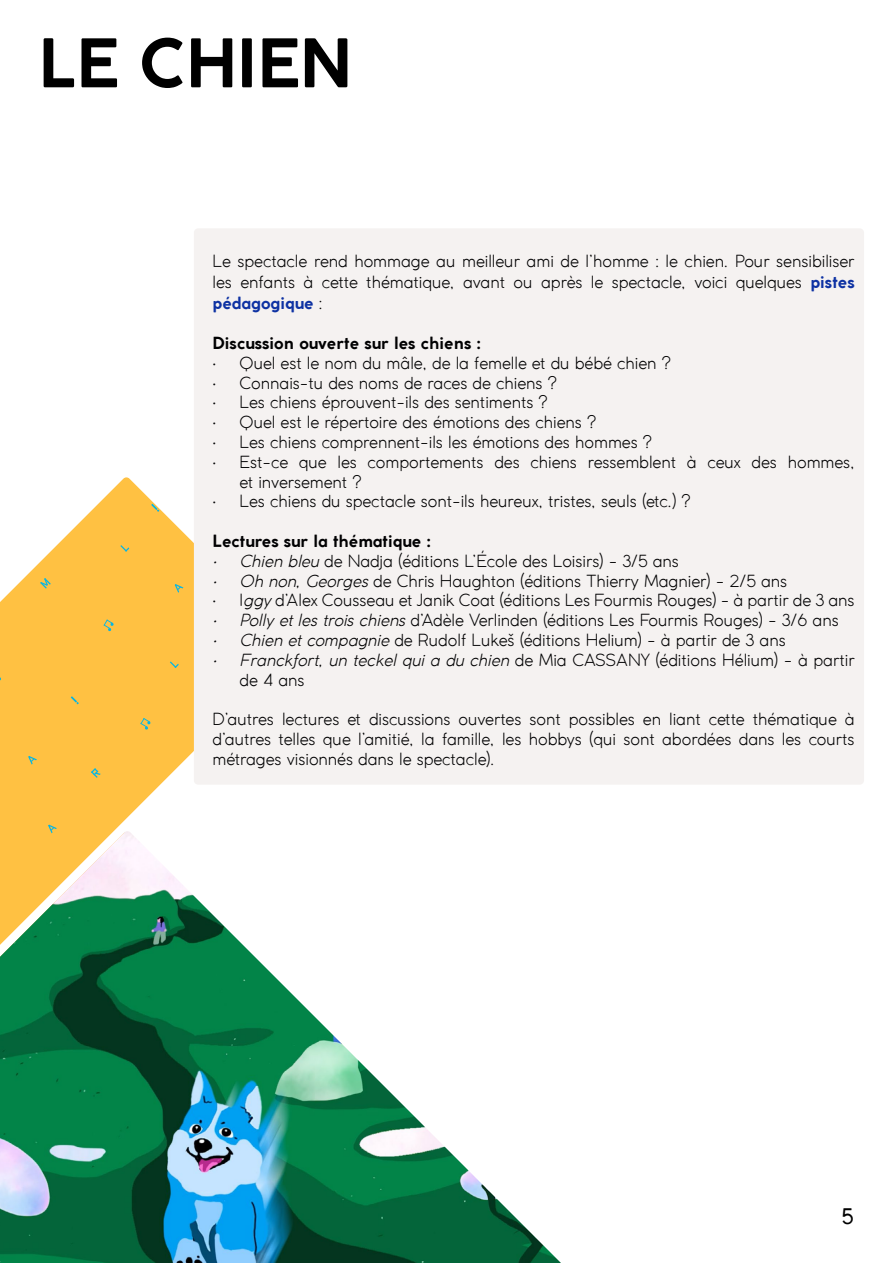
<style>
.page{position:relative;width:893px;height:1263px;background:#fff}
.page>*{position:absolute;margin:0;border:0;box-sizing:border-box;transform-origin:0 0}
.t1{font:700 66px "Coco Gothic";color:#000}
.t2{font:21px "Coco Gothic";color:#000}
.t3{font:300 16.5px/19.8px "Coco Gothic";color:#010102;text-align:justify}
.t4{font:700 16.5px "Coco Gothic";color:#010102}
.s1{font-weight:700;color:#0e32a3}
.s2{color:#000}
.s3{font-style:italic}
</style>
<div class="page">
<svg style="left:0;top:477px;width:194px;height:354px;fill:#ffc142"></svg>
<svg style="left:28px;top:756px;width:9px;height:9px"></svg>
<svg style="left:48px;top:825px;width:9px;height:6px"></svg>
<svg style="left:91px;top:768px;width:10px;height:10px"></svg>
<svg style="left:71px;top:696px;width:8px;height:8px"></svg>
<svg style="left:40px;top:578px;width:11px;height:11px"></svg>
<svg style="left:175px;top:584px;width:8px;height:9px"></svg>
<svg style="left:120px;top:545px;width:9px;height:7px"></svg>
<svg style="left:170px;top:661px;width:9px;height:7px"></svg>
<svg style="left:44px;top:505px;width:8px;height:8px"></svg>
<svg style="left:104px;top:619px;width:10px;height:12px"></svg>
<svg style="left:151px;top:504px;width:8px;height:8px"></svg>
<svg style="left:140px;top:718px;width:11px;height:12px"></svg>
<img style="left:0;top:831px;width:561px;height:432px">
<div style="left:194px;top:228px;width:670px;height:557px;background:#f5f2f1;border-radius:4px"></div>
<h1 class="t1" style="left:38px;top:13px;width:315px">LE CHIEN</h1>
<p class="t3" style="left:213px;top:250px;width:644px;line-height:21px">Le spectacle rend hommage au meilleur ami de l’homme : le chien. Pour sensibiliser les enfants à cette thématique, avant ou après le spectacle, voici quelques <span class="s1">pistes pédagogique</span> <span class="s2">:</span></p>
<p class="t4" style="left:213px;top:330px;width:270px">Discussion ouverte sur les chiens :</p>
<p class="t3" style="left:213px;top:352px;width:460px">• Quel est le nom du mâle, de la femelle et du bébé chien ?</p>
<p class="t3" style="left:213px;top:372px;width:346px">• Connais-tu des noms de races de chiens ?</p>
<p class="t3" style="left:213px;top:392px;width:337px">• Les chiens éprouvent-ils des sentiments ?</p>
<p class="t3" style="left:213px;top:412px;width:385px">• Quel est le répertoire des émotions des chiens ?</p>
<p class="t3" style="left:213px;top:432px;width:441px">• Les chiens comprennent-ils les émotions des hommes ?</p>
<p class="t3" style="left:240px;top:451px;width:617px;text-indent:-27px">• Est-ce que les comportements des chiens ressemblent à ceux des hommes, et inversement ?</p>
<p class="t3" style="left:213px;top:491px;width:480px">• Les chiens du spectacle sont-ils heureux, tristes, seuls (etc.) ?</p>
<p class="t4" style="left:213px;top:528px;width:219px">Lectures sur la thématique :</p>
<p class="t3" style="left:213px;top:550px;width:468px"><span class="s3">• Chien bleu</span> de Nadja (éditions L’École des Loisirs) - 3/5 ans</p>
<p class="t3" style="left:213px;top:570px;width:576px"><span class="s3">• Oh non, Georges</span> de Chris Haughton (éditions Thierry Magnier) - 2/5 ans</p>
<p class="t3" style="left:213px;top:590px;width:643px">• I<span class="s3">ggy</span> d’Alex Cousseau et Janik Coat (éditions Les Fourmis Rouges) - à partir de 3 ans</p>
<p class="t3" style="left:213px;top:610px;width:628px"><span class="s3">• Polly et les trois chiens</span> d’Adèle Verlinden (éditions Les Fourmis Rouges) - 3/6 ans</p>
<p class="t3" style="left:213px;top:630px;width:575px"><span class="s3">• Chien et compagnie</span> de Rudolf Lukeš (éditions Helium) - à partir de 3 ans</p>
<p class="t3" style="left:240px;top:649px;width:616px;text-indent:-27px"><span class="s3">• Franckfort, un teckel qui a du chien</span> de Mia CASSANY (éditions Hélium) - à partir de 4 ans</p>
<p class="t3" style="left:213px;top:709px;width:644px">D’autres lectures et discussions ouvertes sont possibles en liant cette thématique à d’autres telles que l’amitié, la famille, les hobbys (qui sont abordées dans les courts métrages visionnés dans le spectacle).</p>
<p class="t2" style="left:842px;top:1200px;width:14px">5</p>
</div>
